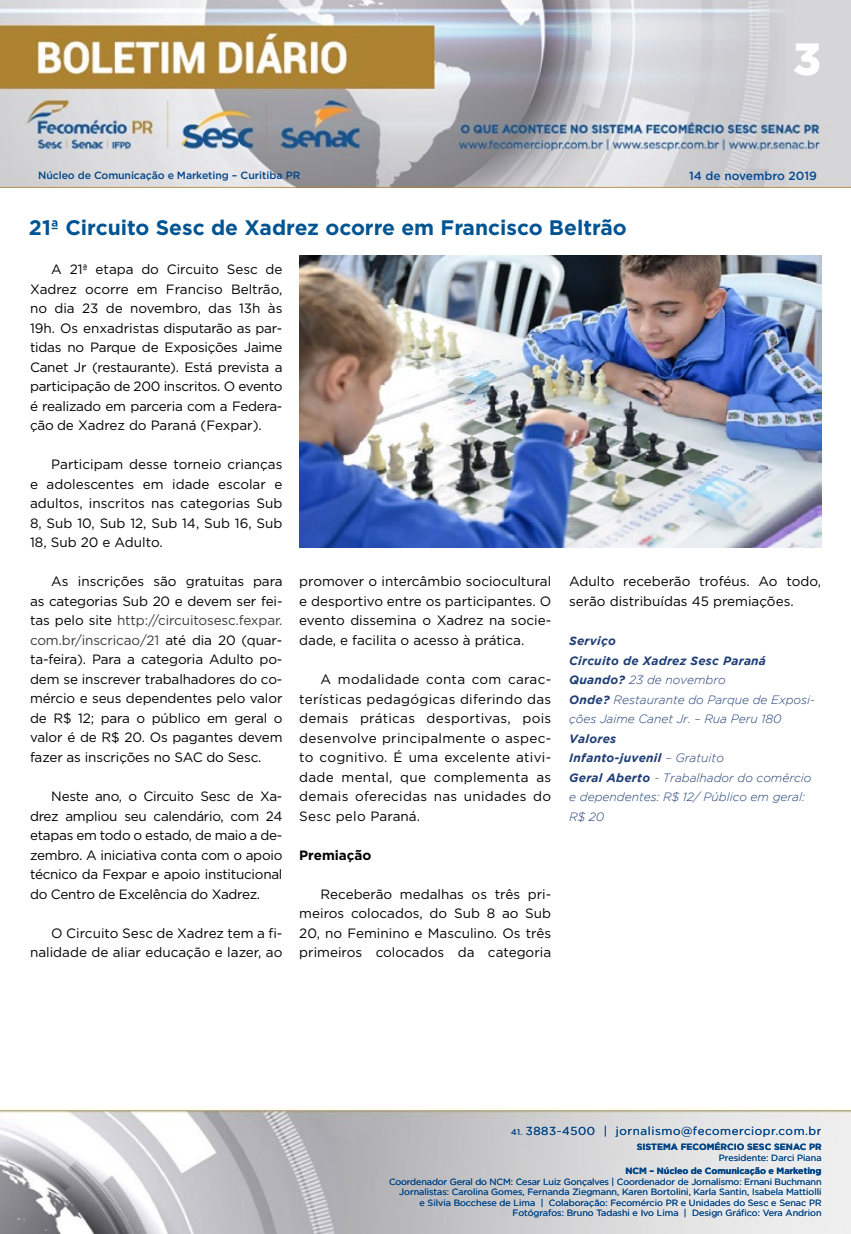
<style>
.page{position:relative;width:851px;height:1234px;background:#fff}
.page>*{position:absolute;margin:0;border:0;box-sizing:border-box;transform-origin:0 0}
.t1{font:900 45px "Gotham";color:#fff}
.t2{font:700 21px "Gotham";color:#005493}
.t3{font:13.5px/19.5px "Gotham";color:#000;text-align:justify}
.t4{font:700 13.5px "Gotham";color:#000}
.t5{font:italic 300 12px/19.5px "Gotham";color:#1f3e75}
.t6{font:500 11.85px "Gotham";color:#004a93}
.t7{font:11.55px "Gotham";letter-spacing:.05em;color:#004587}
.t8{font:500 10.5px "Gotham";letter-spacing:-.01em;color:#004587}
.t9{font:9px/10.5px "Gotham";color:#004587;text-align:right}
.t10{font:700 9px "Gotham";letter-spacing:-.01em;color:#004587}
.s1{color:#3c3c3b}
.s2{font-weight:700}
.s3{font-size:8.25px}
</style>
<div class="page">
<img style="left:0;top:0;width:850px;height:188px">
<img style="left:0;top:1108px;width:850px;height:125px">
<img style="left:299px;top:256px;width:522px;height:291px">
<p class="t8" style="left:38px;top:168px;width:264px">Núcleo de Comunicação e Marketing – Curitiba PR</p>
<h2 class="t2" style="left:29px;top:214px;width:599px">21ª Circuito Sesc de Xadrez ocorre em Francisco Beltrão</h2>
<h1 class="t1" style="left:793px;top:28px;width:29px">3</h1>
<p class="t6" style="left:689px;top:167px;width:129px">14 de novembro 2019</p>
<p class="t3" style="left:30px;top:259px;width:254px;text-indent:21px">A 21ª etapa do Circuito Sesc de Xadrez ocorre em Franciso Beltrão, no dia 23 de novembro, das 13h às 19h. Os enxadristas disputarão as par&shy;tidas no Parque de Exposições Jaime Canet Jr (restaurante). Está prevista a participação de 200 inscritos. O evento é realizado em parceria com a Federa&shy;ção de Xadrez do Paraná (Fexpar).</p>
<p class="t3" style="left:30px;top:454px;width:254px;text-indent:21px">Participam desse torneio crianças e adolescentes em idade escolar e adultos, inscritos nas categorias Sub 8, Sub 10, Sub 12, Sub 14, Sub 16, Sub 18, Sub 20 e Adulto.</p>
<p class="t3" style="left:30px;top:571px;width:254px;text-indent:21px">As inscrições são gratuitas para as categorias Sub 20 e devem ser fei&shy;tas pelo site <span class="s1">http://circuitosesc.fexpar. com.br/inscricao/21</span> até dia 20 (quar&shy;ta-feira). Para a categoria Adulto po&shy;dem se inscrever trabalhadores do co&shy;mércio e seus dependentes pelo valor de R$ 12; para o público em geral o valor é de R$ 20. Os pagantes devem fazer as inscrições no SAC do Sesc.</p>
<p class="t3" style="left:30px;top:786px;width:254px;text-indent:21px">Neste ano, o Circuito Sesc de Xa&shy;drez ampliou seu calendário, com 24 etapas em todo o estado, de maio a de&shy;zembro. A iniciativa conta com o apoio técnico da Fexpar e apoio institucional do Centro de Excelência do Xadrez.</p>
<p class="t3" style="left:30px;top:922px;width:254px;text-align:right">O Circuito Sesc de Xadrez tem a fi&shy;nalidade de aliar educação e lazer, ao</p>
<p class="t3" style="left:299px;top:571px;width:253px">promover o intercâmbio sociocultural e desportivo entre os participantes. O evento dissemina o Xadrez na socie&shy;dade, e facilita o acesso à prática.</p>
<p class="t3" style="left:299px;top:669px;width:253px;text-indent:21px">A modalidade conta com carac&shy;terísticas pedagógicas diferindo das demais práticas desportivas, pois desenvolve principalmente o aspec&shy;to cognitivo. É uma excelente ativi&shy;dade mental, que complementa as demais oferecidas nas unidades do Sesc pelo Paraná.</p>
<p class="t4" style="left:299px;top:845px;width:74px">Premiação</p>
<p class="t3" style="left:299px;top:883px;width:253px;text-indent:21px">Receberão medalhas os três pri&shy;meiros colocados, do Sub 8 ao Sub 20, no Feminino e Masculino. Os três primeiros colocados da categoria</p>
<p class="t3" style="left:569px;top:571px;width:253px">Adulto receberão troféus. Ao todo, serão distribuídas 45 premiações.</p>
<p class="t5" style="left:569px;top:631px;width:247px"><span class="s2">Serviço<br>Circuito de Xadrez Sesc Paraná<br>Quando?</span> 23 de novembro<br><span class="s2">Onde?</span> Restaurante do Parque de Exposi&shy;ções Jaime Canet Jr. – Rua Peru 180</p>
<p class="t5" style="left:569px;top:728px;width:244px"><span class="s2">Valores<br>Infanto-juvenil</span> – Gratuito<br><span class="s2">Geral Aberto</span> - Trabalhador do comércio e dependentes: R$ 12/ Público em geral:<br>R$ 20</p>
<p class="t7" style="left:511px;top:1123px;width:312px"><span class="s3">41.</span> 3883-4500 | jornalismo@fecomerciopr.com.br</p>
<p class="t10" style="left:636px;top:1140px;width:186px">SISTEMA FECOMÉRCIO SESC SENAC PR</p>
<p class="t9" style="left:718px;top:1151px;width:104px">Presidente: Darci Piana</p>
<p class="t10" style="left:625px;top:1164px;width:197px">NCM – Núcleo de Comunicação e Marketing</p>
<p class="t9" style="left:389px;top:1175px;width:434px">Coordenador Geral do NCM: Cesar Luiz Gonçalves | Coordenador de Jornalismo: Ernani Buchmann Jornalistas: Carolina Gomes, Fernanda Ziegmann, Karen Bortolini, Karla Santin, Isabela Mattiolli<br>e Silvia Bocchese de Lima | Colaboração: Fecomércio PR e Unidades do Sesc e Senac PR Fotógrafos: Bruno Tadashi e Ivo Lima | Design Gráfico: Vera Andrion</p>
</div>
